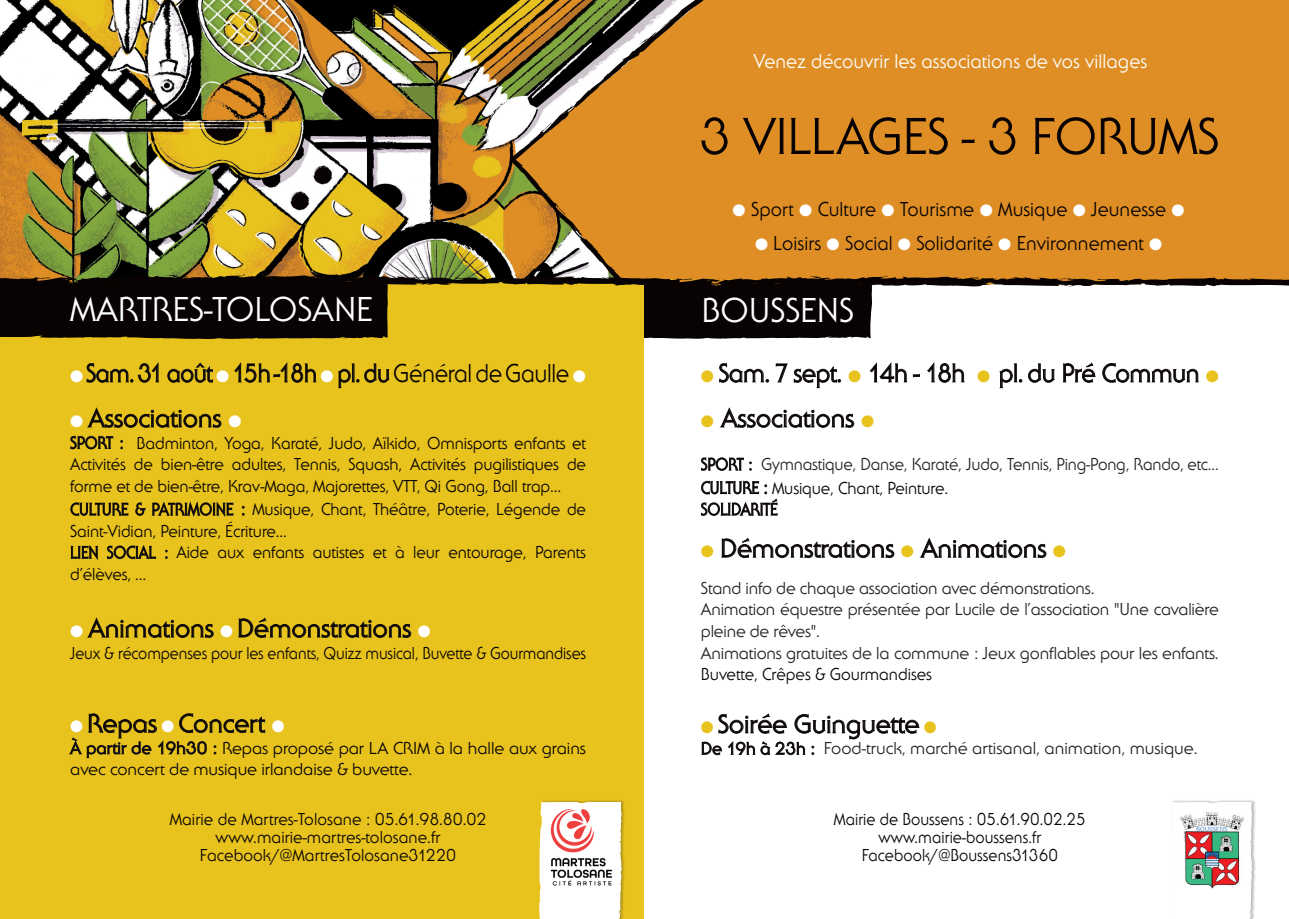
<style>
.page{position:relative;width:1289px;height:919px;background:#fff}
.page>*{position:absolute;margin:0;border:0;box-sizing:border-box;transform-origin:0 0}
.t1{font:54px "Serif Gothic Reg ITC";letter-spacing:-.01em;color:#080302}
.t2{font:36px "Serif Gothic Reg ITC";color:#fff}
.t3{font:27px "Serif Gothic Reg ITC";color:#080302}
.t4{font:27px "Serif Gothic Reg ITC";color:#080302;scale:.9 1}
.t5{font:27px "Serif Gothic Reg ITC";color:#080302;scale:.95 1}
.t6{font:21px "Serif Gothic Reg ITC";letter-spacing:.005em;color:#080302;scale:.95 1}
.t7{font:21px "Serif Gothic Reg ITC";letter-spacing:.005em;color:#fff;scale:.95 1}
.t8{font:18px/21.6px "Serif Gothic Reg ITC";letter-spacing:-.005em;color:#080302;text-align:justify;scale:.9 1}
.t9{font:18px/21.6px "Serif Gothic Reg ITC";letter-spacing:-.01em;color:#231f20}
.t10{font:18px/18px "Serif Gothic Reg ITC";letter-spacing:-.005em;color:#080302;text-align:center;scale:.95 1}
.t11{font:18px/23.4px "Serif Gothic Reg ITC";letter-spacing:-.01em;color:#231f20;scale:.94 1}
.t12{font:18px/21.6px "Serif Gothic Reg ITC";letter-spacing:-.005em;color:#080302}
.t13{font:18px/18px "Serif Gothic Reg ITC";letter-spacing:-.005em;color:#080302;text-align:center;scale:.91 1}
.s1{color:#fff}
.s2{font-size:19.5px}
.s3{color:#e8c31d}
.s4{color:#080302}
.s5{font-size:19.5px;color:#080302}
</style>
<div class="page">
<div style="left:0;top:0;width:643px;height:918px;background:#e8c31d"></div>
<img style="left:0;top:0;width:510px;height:274px">
<div style="left:703px;top:0;width:585px;height:274px;background:#de8e24"></div>
<svg style="left:510px;top:0;width:193px;height:274px;background:#be893b"></svg>
<svg style="left:87px;top:362px;width:72px;height:21px"></svg>
<svg style="left:167px;top:362px;width:46px;height:21px"></svg>
<svg style="left:234px;top:362px;width:82px;height:21px"></svg>
<svg style="left:338px;top:363px;width:51px;height:25px"></svg>
<svg style="left:87px;top:407px;width:134px;height:21px"></svg>
<svg style="left:70px;top:435px;width:43px;height:14px"></svg>
<svg style="left:121px;top:440px;width:2px;height:9px"></svg>
<svg style="left:70px;top:502px;width:58px;height:14px"></svg>
<svg style="left:135px;top:502px;width:10px;height:14px"></svg>
<svg style="left:152px;top:501px;width:81px;height:16px"></svg>
<svg style="left:70px;top:544px;width:28px;height:16px"></svg>
<svg style="left:107px;top:545px;width:49px;height:14px"></svg>
<svg style="left:87px;top:617px;width:127px;height:21px"></svg>
<svg style="left:238px;top:617px;width:173px;height:21px"></svg>
<svg style="left:68px;top:713px;width:197px;height:45px"></svg>
<svg style="left:0;top:274px;width:1288px;height:66px"></svg>
<div style="left:539px;top:799px;width:86px;height:119px;background:#231f20;opacity:.3"></div>
<svg style="left:539px;top:801px;width:84px;height:117px;background:#f9f5e4"></svg>
<img style="left:542px;top:801px;width:80px;height:91px">
<svg style="left:719px;top:363px;width:49px;height:20px"></svg>
<svg style="left:775px;top:363px;width:12px;height:20px"></svg>
<svg style="left:793px;top:366px;width:47px;height:22px"></svg>
<svg style="left:869px;top:362px;width:50px;height:20px"></svg>
<svg style="left:927px;top:362px;width:37px;height:21px"></svg>
<svg style="left:999px;top:363px;width:23px;height:25px"></svg>
<svg style="left:1028px;top:363px;width:26px;height:20px"></svg>
<svg style="left:1062px;top:362px;width:33px;height:21px"></svg>
<svg style="left:1102px;top:363px;width:96px;height:20px"></svg>
<svg style="left:719px;top:407px;width:135px;height:21px"></svg>
<svg style="left:701px;top:457px;width:50px;height:14px"></svg>
<svg style="left:701px;top:480px;width:76px;height:36px"></svg>
<svg style="left:721px;top:537px;width:173px;height:21px"></svg>
<svg style="left:919px;top:537px;width:127px;height:21px"></svg>
<svg style="left:701px;top:713px;width:218px;height:43px"></svg>
<div style="left:1169px;top:798px;width:87px;height:120px;background:#231f20;opacity:.3"></div>
<svg style="left:1169px;top:801px;width:84px;height:117px"></svg>
<img style="left:1175px;top:811px;width:71px;height:79px">
<h2 class="t2" style="left:70px;top:287px;width:304px">MARTRES-TOLOSANE</h2>
<h3 class="t4" style="left:70px;top:356px;width:574px"><span class="s1">●</span> Sam. 31 août <span class="s1">●</span> 15h -18h <span class="s1">●</span> pl. du Général de Gaulle <span class="s1">●</span></h3>
<h3 class="t3" style="left:70px;top:401px;width:173px"><span class="s1">●</span> Associations <span class="s1">●</span></h3>
<p class="t8" style="left:70px;top:431px;width:574px">SPORT : Badminton, Yoga, Karaté, Judo, Aïkido, Omnisports enfants et Activités de bien-être adultes, Tennis, Squash, Activités pugilistiques de forme et de bien-être, Krav-Maga, Majorettes, VTT, Qi Gong, Ball trap…</p>
<p class="t8" style="left:70px;top:498px;width:574px;text-align:left">CULTURE &amp; PATRIMOINE <span class="s2">:</span> Musique, Chant, Théâtre, Poterie, Légende de Saint-Vidian, Peinture, Écriture…<br>LIEN SOCIAL : Aide aux enfants autistes et à leur entourage, Parents d’élèves, …</p>
<h3 class="t3" style="left:70px;top:611px;width:362px"><span class="s1">●</span> Animations <span class="s1">●</span> Démonstrations <span class="s1">●</span></h3>
<p class="t8" style="left:70px;top:641px;width:574px">Jeux &amp; récompenses pour les enfants, Quizz musical, Buvette &amp; Gourmandises</p>
<h3 class="t3" style="left:70px;top:706px;width:216px"><span class="s1">●</span> Repas <span class="s1">●</span> Concert <span class="s1">●</span></h3>
<p class="t12" style="left:70px;top:736px;width:517px">À partir de 19h30 : Repas proposé par LA CRIM à la halle aux grains avec concert de musique irlandaise &amp; buvette.</p>
<p class="t10" style="left:170px;top:809px;width:335px">Mairie de Martres-Tolosane : 05.61.98.80.02 www.mairie-martres-tolosane.fr<br>Facebook/@MartresTolosane31220</p>
<p class="t7" style="left:753px;top:48px;width:416px">Venez découvrir les associations de vos villages</p>
<h1 class="t1" style="left:699px;top:103px;width:521px">3 VILLAGES - 3 FORUMS</h1>
<p class="t6" style="left:732px;top:196px;width:477px"><span class="s1">●</span> Sport <span class="s1">●</span> Culture <span class="s1">●</span> Tourisme <span class="s1">●</span> Musique <span class="s1">●</span> Jeunesse <span class="s1">●</span></p>
<p class="t6" style="left:755px;top:230px;width:430px"><span class="s1">●</span> Loisirs <span class="s1">●</span> Social <span class="s1">●</span> Solidarité <span class="s1">●</span> Environnement <span class="s1">●</span></p>
<h2 class="t2" style="left:701px;top:288px;width:154px">BOUSSENS</h2>
<h3 class="t5" style="left:701px;top:356px;width:546px"><span class="s3">●</span> Sam. 7 sept. <span class="s3">●</span> 14h - 18h <span class="s3">●</span> pl. du Pré Commun <span class="s3">●</span></h3>
<h3 class="t3" style="left:701px;top:401px;width:175px"><span class="s3">●</span> Associations <span class="s3">●</span></h3>
<p class="t11" style="left:701px;top:452px;width:552px"><span class="s4">SPORT :</span> Gymnastique, Danse, Karaté, Judo, Tennis, Ping-Pong, Rando, etc…<br><span class="s4">CULTURE</span> <span class="s5">:</span> <span class="s4">Musique, Chant, Peinture.</span></p>
<p class="t8" style="left:701px;top:498px;width:87px">SOLIDARITÉ</p>
<h3 class="t3" style="left:701px;top:531px;width:366px"><span class="s3">●</span> Démonstrations <span class="s3">●</span> Animations <span class="s3">●</span></h3>
<p class="t9" style="left:701px;top:576px;width:519px">Stand info de chaque association avec démonstrations.<br>Animation équestre présentée par Lucile de l’association "Une cavalière pleine de rêves".<br>Animations gratuites de la commune : Jeux gonflables pour les enfants.</p>
<p class="t10" style="left:701px;top:665px;width:245px">Buvette, Crêpes &amp; Gourmandises</p>
<h3 class="t3" style="left:701px;top:707px;width:237px"><span class="s3">●</span> Soirée Guinguette <span class="s3">●</span></h3>
<p class="t9" style="left:701px;top:737px;width:498px"><span class="s4">De 19h à 23h :</span> Food-truck, marché artisanal, animation, musique.</p>
<p class="t13" style="left:833px;top:809px;width:278px">Mairie de Boussens : 05.61.90.02.25 www.mairie-boussens.fr<br>Facebook/@Boussens31360</p>
</div>
